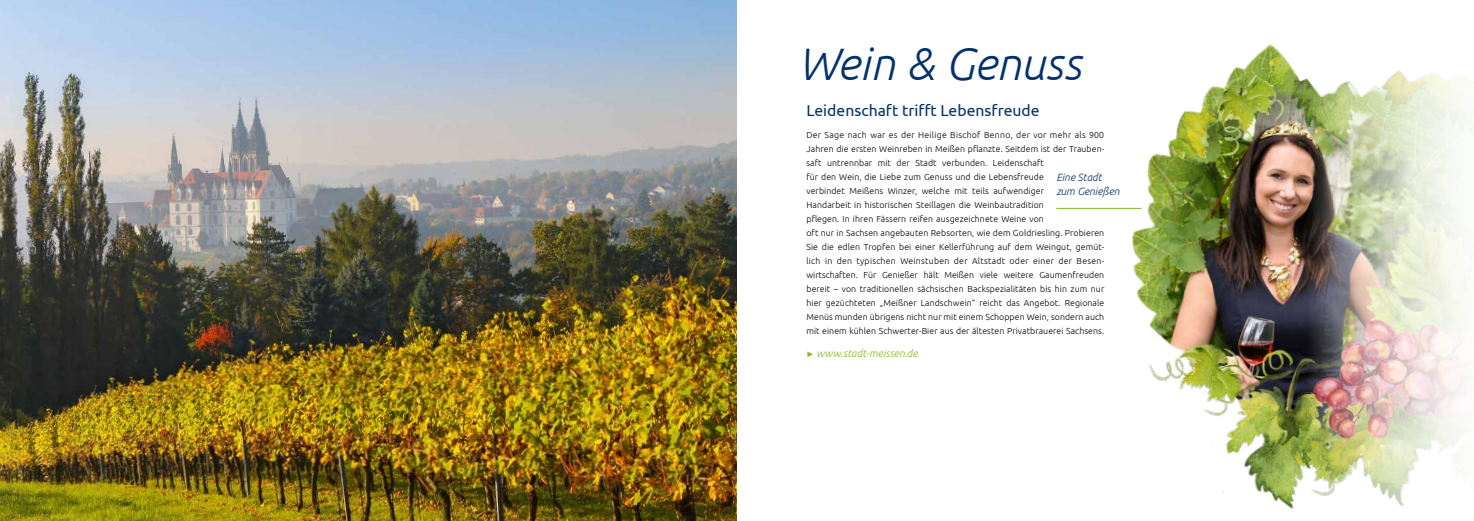
<style>
.page{position:relative;width:1474px;height:521px;background:#fff}
.page>*{position:absolute;margin:0;border:0;box-sizing:border-box;transform-origin:0 0}
.t1{font:italic 300 45.5px "Ubuntu";color:#03326c}
.t2{font:15.75px "Ubuntu";color:#03326c}
.t3{font:italic 300 10.5px "Ubuntu";color:#86bc25}
.t4{font:italic 300 10.5px/14px "Ubuntu";color:#03326c}
.t5{font:300 8.75px/14px "Ubuntu";letter-spacing:.01em;color:#000}
.s1{font-family:"Arial";font-weight:400;font-style:normal;font-size:7.88px}
</style>
<div class="page">
<img style="left:1056px;top:53px;width:203px;height:440px">
<img style="left:1259px;top:44px;width:210px;height:465px">
<img style="left:0;top:0;width:737px;height:521px">
<hr style="left:1056px;top:208px;width:85px;height:1px;background:#86bc25">
<h1 class="t1" style="left:798px;top:36px;width:285px">Wein &amp; Genuss</h1>
<h2 class="t2" style="left:806px;top:101px;width:235px">Leidenschaft trifft Lebensfreude</h2>
<p class="t5" style="left:806px;top:128px;width:299px">Der Sage nach war es der Heilige Bischof Benno, der vor mehr als 900<br>Jahren die ersten Weinreben in Meißen pflanzte. Seitdem ist der Trauben&shy;saft untrennbar mit der Stadt verbunden. Leidenschaft<br>für den Wein, die Liebe zum Genuss und die Lebensfreude<br>verbindet Meißens Winzer, welche mit teils aufwendiger<br>Handarbeit in historischen Steillagen die Weinbautradition<br>pflegen. In ihren Fässern reifen ausgezeichnete Weine von<br>oft nur in Sachsen angebauten Rebsorten, wie dem Goldriesling. Probieren Sie die edlen Tropfen bei einer Kellerführung auf dem Weingut, gemüt&shy;lich in den typischen Weinstuben der Altstadt oder einer der Besen&shy;wirtschaften. Für Genießer hält Meißen viele weitere Gaumenfreuden bereit – von traditionellen sächsischen Backspezialitäten bis hin zum nur hier gezüchteten „Meißner Landschwein“ reicht das Angebot. Regionale Menüs munden übrigens nicht nur mit einem Schoppen Wein, sondern auch mit einem kühlen Schwerter-Bier aus der ältesten Privatbrauerei Sachsens.</p>
<p class="t3" style="left:806px;top:347px;width:113px"><span class="s1">►</span> www.stadt-meissen.de</p>
<p class="t4" style="left:1056px;top:170px;width:65px">Eine Stadt zum Genießen</p>
</div>
